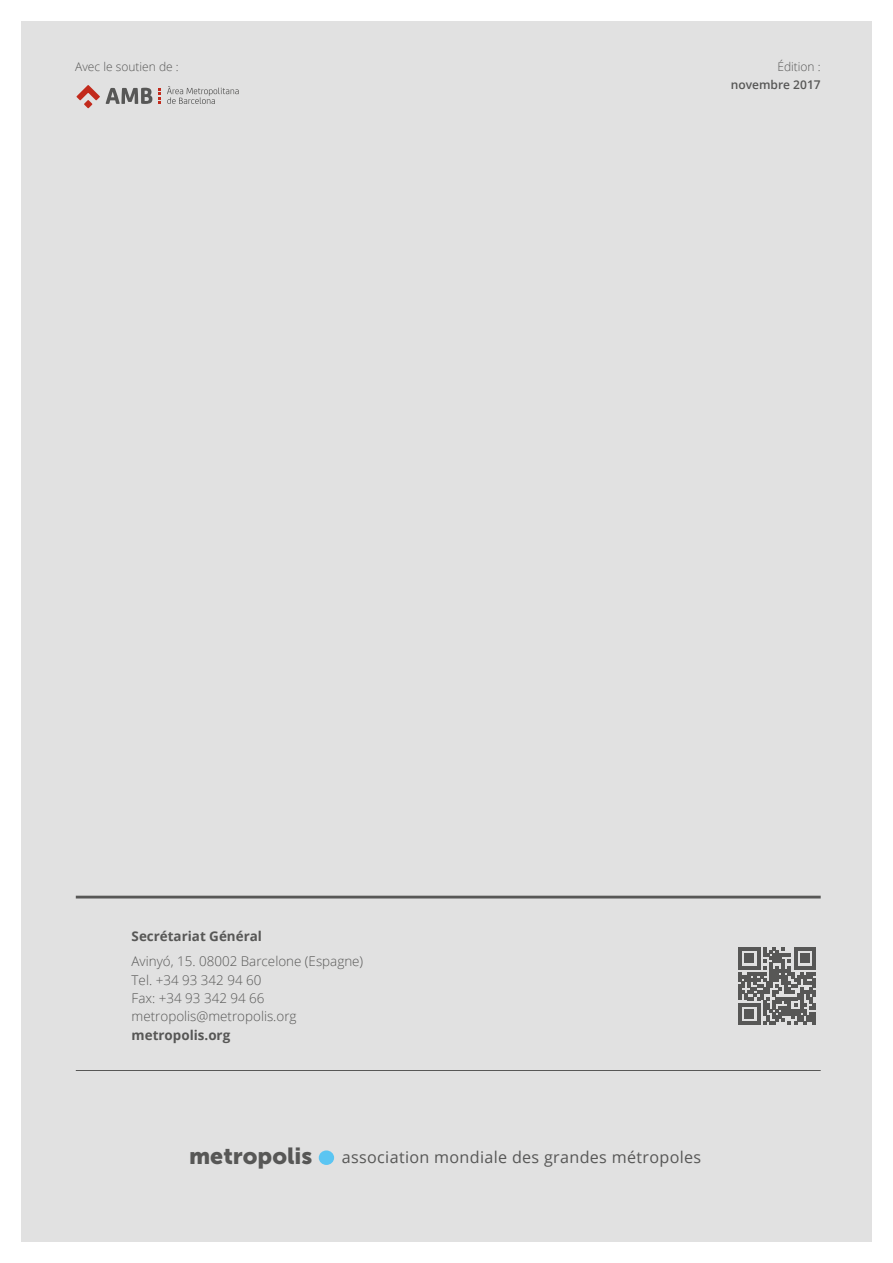
<style>
.page{position:relative;width:893px;height:1263px;background:#fff}
.page>*{position:absolute;margin:0;border:0;box-sizing:border-box;transform-origin:0 0}
.t1{font:23.1px "Museo Sans 900";color:#575756}
.t2{font:16.2px "Open Sans";letter-spacing:.02em;color:#575756}
.t3{font:300 13.35px/18.3px "Open Sans";color:#575756}
.t4{font:700 13.35px "Open Sans";color:#575756}
.t5{font:300 12px "Open Sans";color:#575756}
.t6{font:600 12px "Open Sans";color:#575756}
</style>
<div class="page">
<div style="left:21px;top:21px;width:851px;height:1221px;background:#e1e1e1"></div>
<div style="left:319px;top:1150px;width:15px;height:15px;background:#5bc5f2;border-radius:50%"></div>
<hr style="left:76px;top:896px;width:745px;height:2px;background:#575756">
<hr style="left:76px;top:1070px;width:745px;height:1px;background:#575756">
<svg style="left:738px;top:947px;width:78px;height:78px"></svg>
<svg style="left:167px;top:86px;width:72px;height:18px"></svg>
<svg style="left:106px;top:88px;width:46px;height:16px"></svg>
<svg style="left:84px;top:100px;width:8px;height:8px"></svg>
<svg style="left:76px;top:85px;width:24px;height:15px"></svg>
<svg style="left:158px;top:88px;width:3px;height:16px"></svg>
<p class="t5" style="left:75px;top:58px;width:105px">Avec le soutien de :</p>
<p class="t5" style="left:777px;top:58px;width:45px">Édition :</p>
<p class="t6" style="left:731px;top:77px;width:91px">novembre 2017</p>
<p class="t4" style="left:132px;top:926px;width:132px">Secrétariat Général</p>
<p class="t3" style="left:132px;top:952px;width:233px">Avinyó, 15. 08002 Barcelone (Espagne)<br>Tel. +34 93 342 94 60<br>Fax: +34 93 342 94 66 metropolis@metropolis.org</p>
<p class="t4" style="left:132px;top:1025px;width:100px">metropolis.org</p>
<h1 class="t1" style="left:189px;top:1142px;width:125px">metropolis</h1>
<p class="t2" style="left:342px;top:1146px;width:361px">association mondiale des grandes métropoles</p>
</div>
